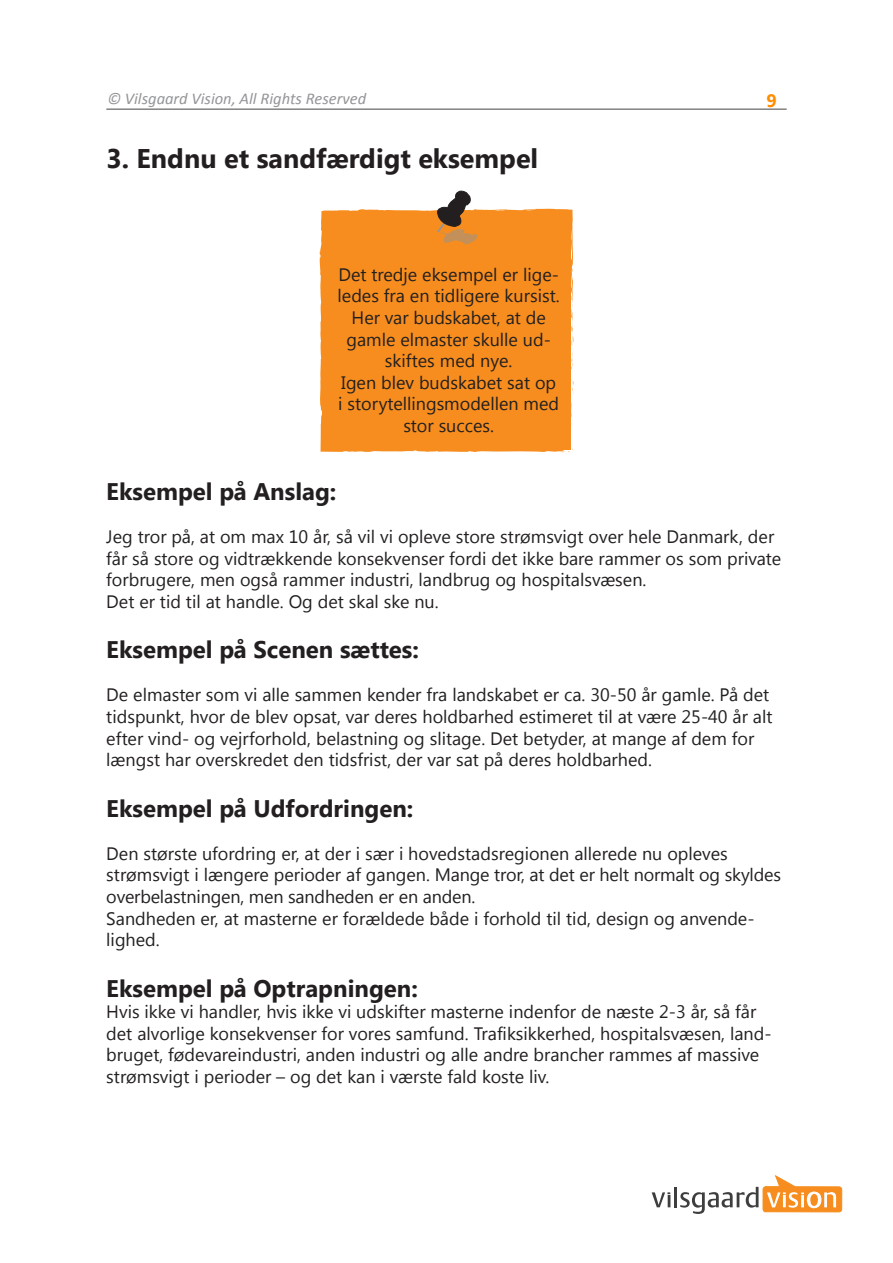
<style>
.page{position:relative;width:893px;height:1263px;background:#fff}
.page>*{position:absolute;margin:0;border:0;box-sizing:border-box;transform-origin:0 0}
.UNDEROVERSKRIFT_1{font:700 27px "Khmer UI";color:#231f20}
.Underunderoverskrift{font:700 24px "Khmer UI";color:#231f20}
.Brødtekst{font:18px/21.6px "Khmer UI";color:#231f20}
.t1{font:700 18px "Khmer UI";color:#ff8d00}
.t2{font:italic 16.5px "Calibri";color:#939598}
</style>
<div class="page">
<hr style="left:674px;top:1187px;width:3px;height:20px;background:#3e3e3f">
<svg style="left:680px;top:1175px;width:162px;height:39px"></svg>
<svg style="left:652px;top:1192px;width:18px;height:15px"></svg>
<hr style="left:106px;top:109px;width:681px;height:1px;background:#595959">
<div style="left:319px;top:208px;width:254px;height:244px;background:#f68d1e"></div>
<svg style="left:348px;top:212px;width:7px;height:2px"></svg>
<svg style="left:570px;top:264px;width:4px;height:106px"></svg>
<svg style="left:569px;top:217px;width:4px;height:24px"></svg>
<svg style="left:532px;top:211px;width:6px;height:3px"></svg>
<svg style="left:561px;top:447px;width:12px;height:6px"></svg>
<svg style="left:320px;top:289px;width:5px;height:10px"></svg>
<svg style="left:432px;top:190px;width:51px;height:54px"></svg>
<p class="t2" style="left:107px;top:87px;width:260px">© Vilsgaard Vision, All Rights Reserved</p>
<p class="t1" style="left:766px;top:90px;width:12px">9</p>
<p class="UNDEROVERSKRIFT_1" style="left:106px;top:144px;width:433px">3. Endnu et sandfærdigt eksempel</p>
<p class="Brødtekst" style="left:338px;top:264px;width:224px;text-align:center">Det tredje eksempel er lige&shy;ledes fra en tidligere kursist.<br>Her var budskabet, at de gamle elmaster skulle ud&shy;skiftes med nye.</p>
<p class="Brødtekst" style="left:338px;top:372px;width:222px;text-align:center">Igen blev budskabet sat op i storytellingsmodellen med stor succes.</p>
<p class="Underunderoverskrift" style="left:106px;top:478px;width:232px">Eksempel på Anslag:</p>
<p class="Brødtekst" style="left:106px;top:526px;width:676px">Jeg tror på, at om max 10 år, så vil vi opleve store strømsvigt over hele Danmark, der får så store og vidtrækkende konsekvenser fordi det ikke bare rammer os som private forbrugere, men også rammer industri, landbrug og hospitalsvæsen.</p>
<p class="Brødtekst" style="left:106px;top:591px;width:334px">Det er tid til at handle. Og det skal ske nu.</p>
<p class="Underunderoverskrift" style="left:106px;top:636px;width:314px">Eksempel på Scenen sættes:</p>
<p class="Brødtekst" style="left:106px;top:684px;width:668px">De elmaster som vi alle sammen kender fra landskabet er ca. 30-50 år gamle. På det tidspunkt, hvor de blev opsat, var deres holdbarhed estimeret til at være 25-40 år alt efter vind- og vejrforhold, belastning og slitage. Det betyder, at mange af dem for længst har overskredet den tidsfrist, der var sat på deres holdbarhed.</p>
<p class="Underunderoverskrift" style="left:106px;top:794px;width:309px">Eksempel på Udfordringen:</p>
<p class="Brødtekst" style="left:106px;top:843px;width:676px">Den største ufordring er, at der i sær i hovedstadsregionen allerede nu opleves strømsvigt i længere perioder af gangen. Mange tror, at det er helt normalt og skyldes overbelastningen, men sandheden er en anden.</p>
<p class="Brødtekst" style="left:106px;top:907px;width:650px">Sandheden er, at masterne er forældede både i forhold til tid, design og anvende&shy;lighed.</p>
<p class="Underunderoverskrift" style="left:106px;top:974px;width:313px">Eksempel på Optrapningen:</p>
<p class="Brødtekst" style="left:106px;top:1001px;width:667px">Hvis ikke vi handler, hvis ikke vi udskifter masterne indenfor de næste 2-3 år, så får det alvorlige konsekvenser for vores samfund. Trafiksikkerhed, hospitalsvæsen, land&shy;bruget, fødevareindustri, anden industri og alle andre brancher rammes af massive strømsvigt i perioder – og det kan i værste fald koste liv.</p>
</div>
